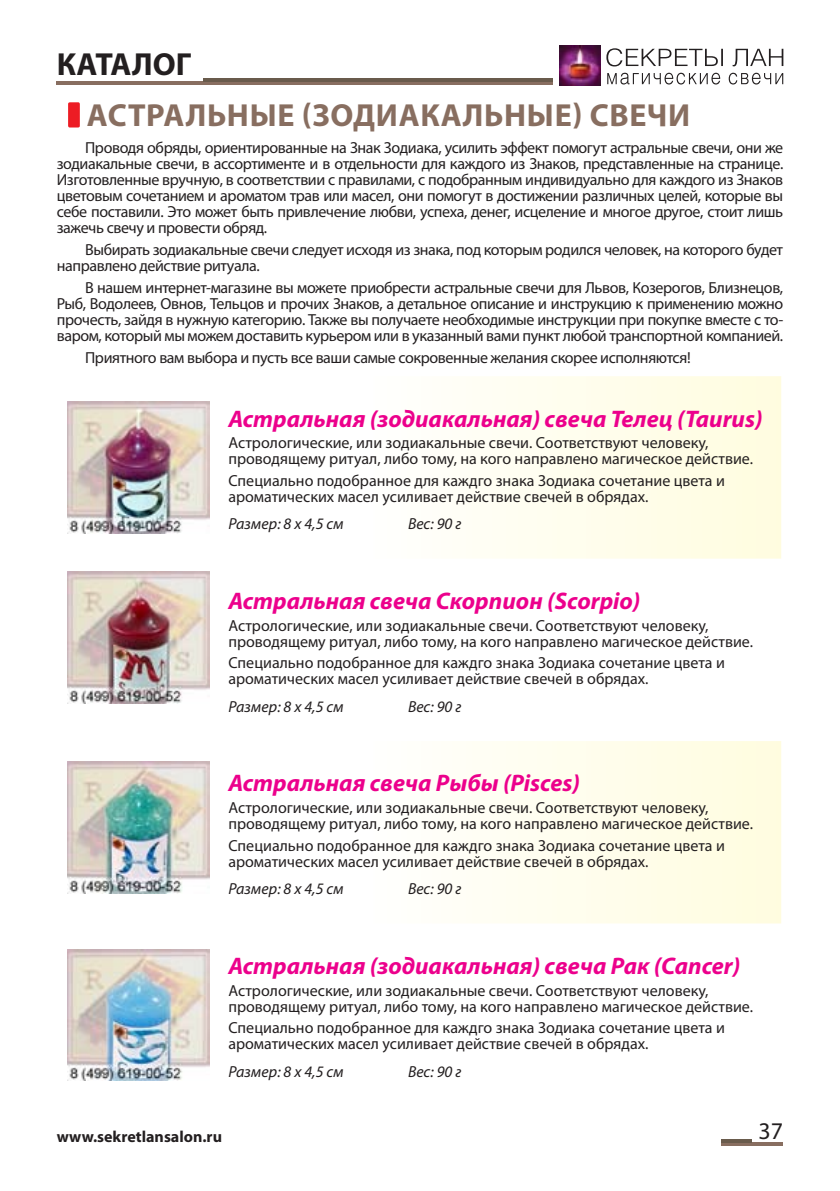
<style>
.page{position:relative;width:840px;height:1191px;background:#fff}
.page>*{position:absolute;margin:0;border:0;box-sizing:border-box;transform-origin:0 0}
.t1{font:700 32px "Myriad Pro";letter-spacing:.02em;color:#886e60}
.t2{font:700 32px "Myriad Pro";color:#231f20}
.t3{font:italic 700 24px "Myriad Pro";color:#ec008c}
.t4{font:24px "Myriad Pro";color:#231f20}
.t5{font:16px/16px "Myriad Pro";color:#231f20}
.t6{font:16px/16px "Myriad Pro";letter-spacing:-.025em;color:#231f20}
.t7{font:italic 16px "Myriad Pro";color:#231f20}
.t8{font:700 16px "Myriad Pro";color:#231f20}
</style>
<div class="page">
<svg style="left:606px;top:48px;width:116px;height:18px"></svg>
<svg style="left:732px;top:49px;width:50px;height:17px"></svg>
<svg style="left:607px;top:73px;width:175px;height:11px"></svg>
<img style="left:559px;top:46px;width:41px;height:39px">
<svg style="left:57px;top:81px;width:495px;height:4px;fill:#886e60"></svg>
<hr style="left:721px;top:1142px;width:61px;height:3px;background:#886e60">
<hr style="left:203px;top:78px;width:349px;height:3px;background:#695b4c">
<svg style="left:721px;top:1139px;width:30px;height:3px"></svg>
<div style="left:68px;top:102px;width:12px;height:25px;background:#ed1c24;border-radius:2px"></div>
<svg style="left:472px;top:376px;width:308px;height:547px"></svg>
<img style="left:68px;top:402px;width:141px;height:131px">
<img style="left:68px;top:572px;width:141px;height:131px">
<img style="left:68px;top:761px;width:141px;height:132px">
<img style="left:68px;top:949px;width:141px;height:131px">
<h1 class="t2" style="left:57px;top:43px;width:136px">КАТАЛОГ</h1>
<h1 class="t1" style="left:87px;top:94px;width:604px">АСТРАЛЬНЫЕ (ЗОДИАКАЛЬНЫЕ) СВЕЧИ</h1>
<p class="t5" style="left:57px;top:140px;width:727px;text-align:justify;text-indent:28px">Проводя обряды, ориентированные на Знак Зодиака, усилить эффект помогут астральные свечи, они же зодиакальные свечи, в ассортименте и в отдельности для каждого из Знаков, представленные на странице.<br>Изготовленные вручную, в соответствии с правилами, с подобранным индивидуально для каждого из Знаков цветовым сочетанием и ароматом трав или масел, они помогут в достижении различных целей, которые вы себе поставили. Это может быть привлечение любви, успеха, денег, исцеление и многое другое, стоит лишь зажечь свечу и провести обряд.</p>
<p class="t6" style="left:57px;top:241px;width:727px;text-indent:28px">Выбирать зодиакальные свечи следует исходя из знака, под которым родился человек, на которого будет направлено действие ритуала.</p>
<p class="t5" style="left:57px;top:279px;width:727px;text-align:justify;text-indent:28px">В нашем интернет-магазине вы можете приобрести астральные свечи для Львов, Козерогов, Близнецов, Рыб, Водолеев, Овнов, Тельцов и прочих Знаков, а детальное описание и инструкцию к применению можно прочесть, зайдя в нужную категорию. Также вы получаете необходимые инструкции при покупке вместе с то&shy;варом, который мы можем доставить курьером или в указанный вами пункт любой транспортной компанией.</p>
<p class="t6" style="left:85px;top:349px;width:606px">Приятного вам выбора и пусть все ваши самые сокровенные желания скорее исполняются!</p>
<h2 class="t3" style="left:228px;top:403px;width:535px">Астральная (зодиакальная) свеча Телец (Taurus)</h2>
<p class="t5" style="left:228px;top:434px;width:526px">Астрологические, или зодиакальные свечи. Соответствуют человеку, проводящему ритуал, либо тому, на кого направлено магическое действие.</p>
<p class="t5" style="left:228px;top:472px;width:497px">Специально подобранное для каждго знака Зодиака сочетание цвета и ароматических масел усиливает действие свечей в обрядах.</p>
<p class="t7" style="left:228px;top:514px;width:117px">Размер: 8 х 4,5 см</p>
<p class="t7" style="left:408px;top:514px;width:55px">Вес: 90 г</p>
<h2 class="t3" style="left:228px;top:585px;width:413px">Астральная свеча Скорпион (Scorpio)</h2>
<p class="t5" style="left:228px;top:617px;width:526px">Астрологические, или зодиакальные свечи. Соответствуют человеку, проводящему ритуал, либо тому, на кого направлено магическое действие.</p>
<p class="t5" style="left:228px;top:654px;width:497px">Специально подобранное для каждго знака Зодиака сочетание цвета и ароматических масел усиливает действие свечей в обрядах.</p>
<p class="t7" style="left:228px;top:696px;width:117px">Размер: 8 х 4,5 см</p>
<p class="t7" style="left:408px;top:696px;width:55px">Вес: 90 г</p>
<h2 class="t3" style="left:228px;top:767px;width:353px">Астральная свеча Рыбы (Pisces)</h2>
<p class="t5" style="left:228px;top:799px;width:526px">Астрологические, или зодиакальные свечи. Соответствуют человеку, проводящему ритуал, либо тому, на кого направлено магическое действие.</p>
<p class="t5" style="left:228px;top:837px;width:497px">Специально подобранное для каждго знака Зодиака сочетание цвета и ароматических масел усиливает действие свечей в обрядах.</p>
<p class="t7" style="left:228px;top:879px;width:117px">Размер: 8 х 4,5 см</p>
<p class="t7" style="left:408px;top:879px;width:55px">Вес: 90 г</p>
<h2 class="t3" style="left:228px;top:950px;width:513px">Астральная (зодиакальная) свеча Рак (Cancer)</h2>
<p class="t5" style="left:228px;top:982px;width:526px">Астрологические, или зодиакальные свечи. Соответствуют человеку, проводящему ритуал, либо тому, на кого направлено магическое действие.</p>
<p class="t5" style="left:228px;top:1019px;width:497px">Специально подобранное для каждго знака Зодиака сочетание цвета и ароматических масел усиливает действие свечей в обрядах.</p>
<p class="t7" style="left:228px;top:1061px;width:117px">Размер: 8 х 4,5 см</p>
<p class="t7" style="left:408px;top:1061px;width:55px">Вес: 90 г</p>
<p class="t8" style="left:57px;top:1126px;width:167px">www.sekretlansalon.ru</p>
<h2 class="t4" style="left:758px;top:1115px;width:26px">37</h2>
</div>
